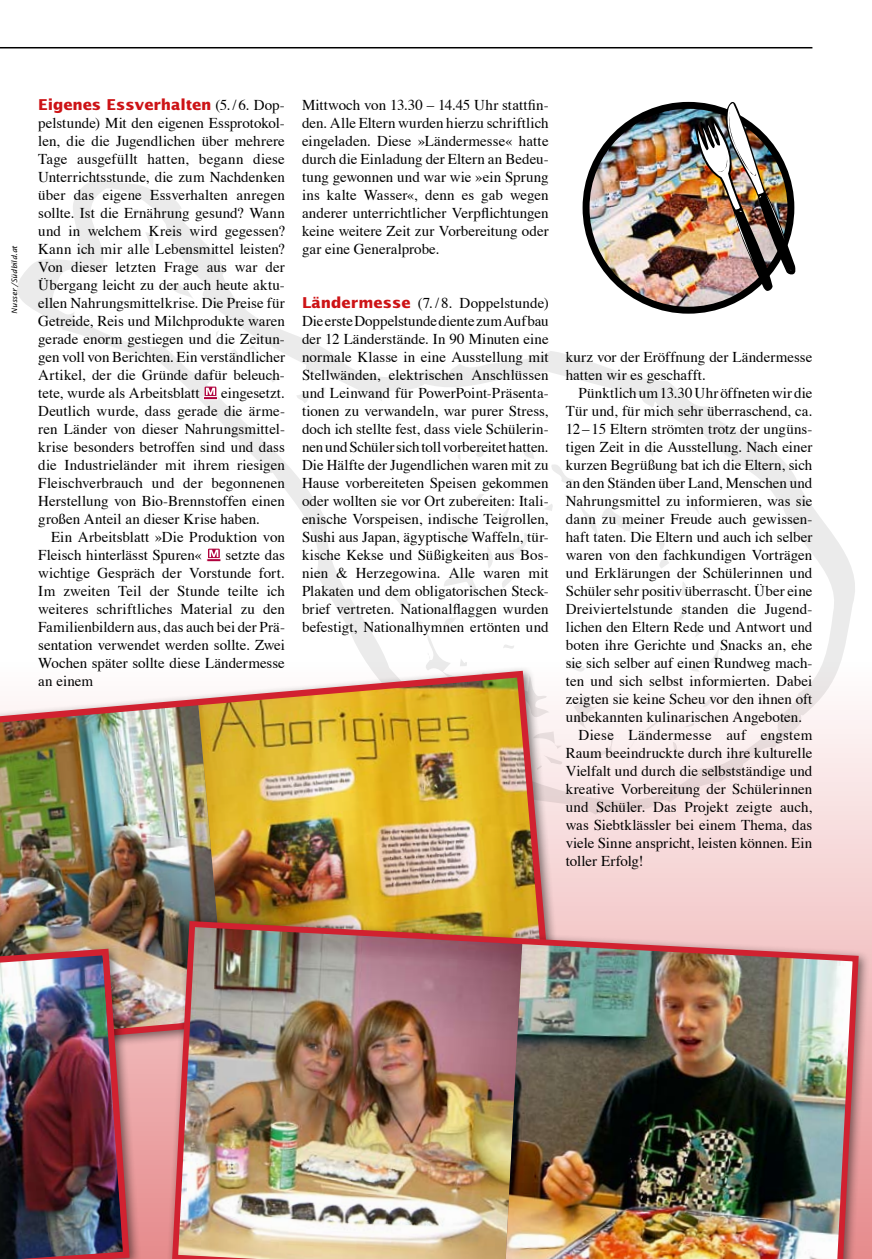
<style>
.page{position:relative;width:872px;height:1259px;background:#fff}
.page>*{position:absolute;margin:0;border:0;box-sizing:border-box;transform-origin:0 0}
.t1{font:15px/18px "Times";color:#000;text-align:justify}
.t2{font:700 15px "Lucida Sans";letter-spacing:-.01em;color:#cd1316}
.t3{font:15px "Times";letter-spacing:.02em;color:#000}
.t4{font:italic 7.5px "Lucida Sans";color:#000}
.s1{font-family:"Times";font-weight:400;color:#000}
.s2{font-family:"Lucida Sans";font-weight:700;color:#cd1316}
</style>
<div class="page">
<div style="left:0;top:662px;width:872px;height:597px;background:linear-gradient(to bottom,#fefefe,#e68b8c)"></div>
<svg style="left:15px;top:179px;width:841px;height:635px"></svg>
<svg style="left:50px;top:188px;width:792px;height:628px"></svg>
<svg style="left:171px;top:278px;width:23px;height:22px"></svg>
<svg style="left:145px;top:232px;width:14px;height:21px"></svg>
<svg style="left:215px;top:330px;width:4px;height:7px"></svg>
<svg style="left:230px;top:349px;width:8px;height:8px"></svg>
<svg style="left:133px;top:206px;width:9px;height:11px"></svg>
<svg style="left:562px;top:755px;width:1px;height:15px"></svg>
<svg style="left:268px;top:373px;width:10px;height:10px"></svg>
<svg style="left:249px;top:345px;width:13px;height:12px"></svg>
<svg style="left:296px;top:391px;width:13px;height:12px"></svg>
<svg style="left:370px;top:459px;width:10px;height:9px"></svg>
<svg style="left:321px;top:387px;width:5px;height:7px"></svg>
<svg style="left:573px;top:694px;width:46px;height:67px"></svg>
<svg style="left:565px;top:658px;width:20px;height:18px"></svg>
<svg style="left:630px;top:735px;width:8px;height:14px"></svg>
<svg style="left:662px;top:764px;width:5px;height:8px"></svg>
<svg style="left:645px;top:719px;width:15px;height:12px"></svg>
<svg style="left:673px;top:742px;width:6px;height:15px"></svg>
<svg style="left:456px;top:453px;width:5px;height:9px"></svg>
<svg style="left:579px;top:590px;width:5px;height:10px"></svg>
<svg style="left:475px;top:450px;width:10px;height:10px"></svg>
<svg style="left:683px;top:723px;width:12px;height:4px"></svg>
<svg style="left:669px;top:677px;width:11px;height:11px"></svg>
<svg style="left:390px;top:494px;width:164px;height:170px"></svg>
<svg style="left:702px;top:694px;width:11px;height:14px"></svg>
<svg style="left:523px;top:447px;width:15px;height:13px"></svg>
<svg style="left:690px;top:667px;width:9px;height:5px"></svg>
<svg style="left:549px;top:462px;width:24px;height:22px"></svg>
<svg style="left:706px;top:645px;width:13px;height:18px"></svg>
<svg style="left:677px;top:603px;width:10px;height:19px"></svg>
<svg style="left:563px;top:494px;width:75px;height:42px"></svg>
<svg style="left:632px;top:552px;width:9px;height:9px"></svg>
<svg style="left:584px;top:479px;width:6px;height:8px"></svg>
<svg style="left:695px;top:628px;width:8px;height:9px"></svg>
<svg style="left:742px;top:681px;width:7px;height:5px"></svg>
<svg style="left:681px;top:581px;width:8px;height:15px"></svg>
<svg style="left:657px;top:557px;width:12px;height:11px"></svg>
<svg style="left:698px;top:609px;width:3px;height:7px"></svg>
<svg style="left:656px;top:541px;width:8px;height:10px"></svg>
<svg style="left:698px;top:530px;width:5px;height:6px"></svg>
<svg style="left:681px;top:497px;width:19px;height:18px"></svg>
<svg style="left:645px;top:446px;width:10px;height:11px"></svg>
<hr style="left:0;top:47px;width:812px;height:1px;background:#000">
<div style="left:205px;top:386px;width:11px;height:10px;border:1px solid #b0013c"></div>
<div style="left:203px;top:396px;width:15px;height:4px;border:1px solid #fff"></div>
<svg style="left:206px;top:388px;width:9px;height:7px"></svg>
<div style="left:208px;top:548px;width:12px;height:10px;border:1px solid #b0013c"></div>
<div style="left:206px;top:558px;width:15px;height:4px;border:1px solid #fff"></div>
<svg style="left:209px;top:550px;width:9px;height:7px"></svg>
<img style="left:0;top:667px;width:555px;height:390px">
<div style="left:166px;top:915px;width:704px;height:344px;background:#000;opacity:.5"></div>
<img style="left:169px;top:917px;width:693px;height:342px">
<img style="left:586px;top:105px;width:204px;height:205px">
<div style="left:582px;top:102px;width:212px;height:212px;border:7px solid #000;border-radius:50%"></div>
<img style="left:695px;top:102px;width:101px;height:189px">
<div style="left:0;top:942px;width:141px;height:317px;background:#000;opacity:.5"></div>
<img style="left:0;top:945px;width:133px;height:314px">
<p class="t4" style="left:10px;top:314px;width:70px;rotate:-90deg">Nusser/Südbild.at</p>
<p class="t2" style="left:38px;top:95px;width:248px">Eigenes Essverhalten <span class="s1">(5./6. Dop-</span></p>
<p class="t1" style="left:38px;top:112px;width:248px">pelstunde) Mit den eigenen Essprotokol&shy;len, die die Jugendlichen über mehrere Tage ausgefüllt hatten, begann diese Unterrichtsstunde, die zum Nachdenken über das eigene Essverhalten anregen sollte. Ist die Ernährung gesund? Wann und in welchem Kreis wird gegessen?<br>Kann ich mir alle Lebensmittel leisten?<br>Von dieser letzten Frage aus war der Übergang leicht zu der auch heute aktu&shy;ellen Nahrungsmittelkrise. Die Preise für Getreide, Reis und Milchprodukte waren gerade enorm gestiegen und die Zeitun&shy;gen voll von Berichten. Ein verständlicher Artikel, der die Gründe dafür beleuch&shy;tete, wurde als Arbeitsblatt</p>
<p class="t1" style="left:38px;top:382px;width:248px;text-indent:183px">eingesetzt.<br>Deutlich wurde, dass gerade die ärme&shy;ren Länder von dieser Nahrungsmittel&shy;krise besonders betroffen sind und dass die Industrieländer mit ihrem riesigen Fleischverbrauch und der begonnenen Herstellung von Bio-Brennstoffen einen großen Anteil an dieser Krise haben.</p>
<p class="t1" style="left:38px;top:526px;width:248px;text-indent:13px">Ein Arbeitsblatt »Die Produktion von<br>Fleisch hinterlässt Spuren«</p>
<p class="t1" style="left:38px;top:544px;width:248px;text-indent:187px">setzte das wichtige Gespräch der Vorstunde fort.<br>Im zweiten Teil der Stunde teilte ich weiteres schriftliches Material zu den Familienbildern aus, das auch bei der Prä&shy;sentation verwendet werden sollte. Zwei Wochen später sollte diese Ländermesse an einem</p>
<p class="t1" style="left:302px;top:94px;width:248px">Mittwoch von 13.30 – 14.45 Uhr stattfin&shy;den. Alle Eltern wurden hierzu schriftlich eingeladen. Diese »Ländermesse« hatte durch die Einladung der Eltern an Bedeu&shy;tung gewonnen und war wie »ein Sprung ins kalte Wasser«, denn es gab wegen anderer unterrichtlicher Verpflichtungen keine weitere Zeit zur Vorbereitung oder gar eine Generalprobe.</p>
<p class="t1" style="left:302px;top:292px;width:248px"><span class="s2">Ländermesse</span> (7./ 8. Doppelstunde)<br>Die erste Doppelstunde diente zum Aufbau der 12 Länderstände. In 90 Minuten eine normale Klasse in eine Ausstellung mit Stellwänden, elektrischen Anschlüssen und Leinwand für PowerPoint-Präsenta&shy;tionen zu verwandeln, war purer Stress, doch ich stellte fest, dass viele Schülerin&shy;nen und Schüler sich toll vorbereitet hatten.<br>Die Hälfte der Jugendlichen waren mit zu Hause vorbereiteten Speisen gekommen oder wollten sie vor Ort zubereiten: Itali&shy;enische Vorspeisen, indische Teigrollen, Sushi aus Japan, ägyptische Waffeln, tür&shy;kische Kekse und Süßigkeiten aus Bos&shy;nien &amp; Herzegowina. Alle waren mit Plakaten und dem obligatorischen Steck&shy;brief vertreten. Nationalflaggen wurden befestigt, Nationalhymnen ertönten und</p>
<p class="t1" style="left:566px;top:346px;width:248px">kurz vor der Eröffnung der Ländermesse hatten wir es geschafft.</p>
<p class="t1" style="left:578px;top:382px;width:235px">Pünktlich um 13.30 Uhr öffneten wir die</p>
<p class="t1" style="left:566px;top:400px;width:248px">Tür und, für mich sehr überraschend, ca.</p>
<p class="t1" style="left:566px;top:418px;width:248px">12–15 Eltern strömten trotz der ungüns-</p>
<p class="t1" style="left:566px;top:436px;width:248px">tigen Zeit in die Ausstellung. Nach einer</p>
<p class="t1" style="left:566px;top:454px;width:248px">kurzen Begrüßung bat ich die Eltern, sich</p>
<p class="t1" style="left:566px;top:472px;width:248px">an den Ständen über Land, Menschen und</p>
<p class="t1" style="left:566px;top:490px;width:248px">Nahrungsmittel zu informieren, was sie</p>
<p class="t1" style="left:566px;top:508px;width:248px">dann zu meiner Freude auch gewissen-</p>
<p class="t1" style="left:566px;top:526px;width:248px">haft taten. Die Eltern und auch ich selber</p>
<p class="t1" style="left:566px;top:544px;width:248px">waren von den fachkundigen Vorträgen</p>
<p class="t1" style="left:566px;top:562px;width:248px">und Erklärungen der Schülerinnen und</p>
<p class="t1" style="left:566px;top:580px;width:248px">Schüler sehr positiv überrascht. Über eine</p>
<p class="t1" style="left:566px;top:598px;width:248px">Dreiviertelstunde standen die Jugend-</p>
<p class="t1" style="left:566px;top:616px;width:248px">lichen den Eltern Rede und Antwort und</p>
<p class="t1" style="left:566px;top:634px;width:248px">boten ihre Gerichte und Snacks an, ehe</p>
<p class="t1" style="left:566px;top:652px;width:248px">sie sich selber auf einen Rundweg mach-</p>
<p class="t1" style="left:566px;top:670px;width:248px">ten und sich selbst informierten. Dabei</p>
<p class="t1" style="left:566px;top:688px;width:248px">zeigten sie keine Scheu vor den ihnen oft</p>
<p class="t1" style="left:566px;top:706px;width:238px">unbekannten kulinarischen Angeboten.</p>
<p class="t3" style="left:578px;top:720px;width:235px">Diese Ländermesse auf engstem</p>
<p class="t1" style="left:566px;top:742px;width:248px">Raum beeindruckte durch ihre kulturelle</p>
<p class="t1" style="left:566px;top:760px;width:248px">Vielfalt und durch die selbstständige und</p>
<p class="t1" style="left:566px;top:778px;width:248px">kreative Vorbereitung der Schülerinnen</p>
<p class="t1" style="left:566px;top:796px;width:248px">und Schüler. Das Projekt zeigte auch,</p>
<p class="t1" style="left:566px;top:814px;width:248px">was Siebtklässler bei einem Thema, das</p>
<p class="t1" style="left:566px;top:832px;width:248px">viele Sinne anspricht, leisten können. Ein</p>
<p class="t1" style="left:566px;top:850px;width:79px">toller Erfolg!</p>
</div>
